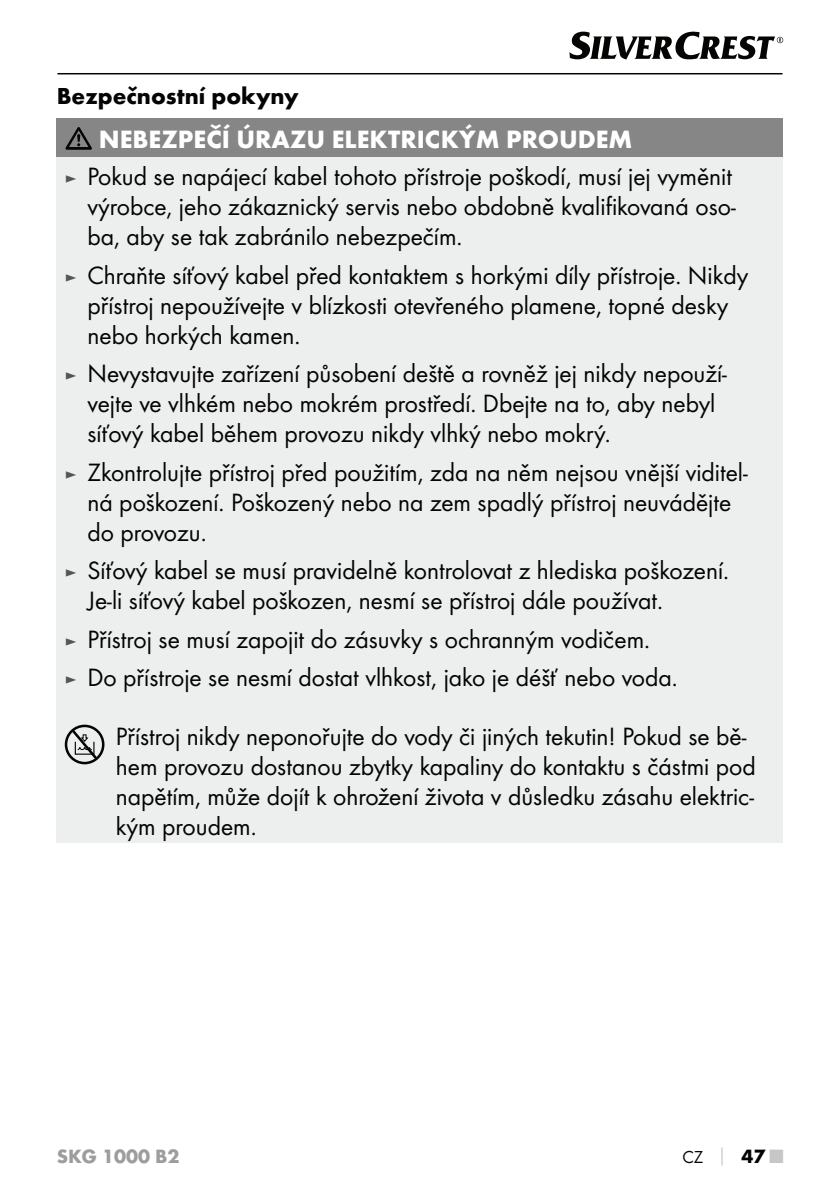
<style>
.page{position:relative;width:840px;height:1191px;background:#fff}
.page>*{position:absolute;margin:0;border:0;box-sizing:border-box;transform-origin:0 0}
.t1{font:26px/30px "Futura Boo";color:#040503}
.t2{font:700 26px "Futura";color:#fff}
.t3{font:700 24px "Futura";color:#040503}
.t4{font:700 20px "Futura";color:#9c9e9d}
.t5{font:18px "Futura Boo";color:#040503}
.s1{font-size:18px;color:#555654}
.s2{font-family:"Futura";font-weight:700;color:#c6c6c6}
.s3{font-family:"Futura";font-weight:700;font-size:20px}
.s4{font-family:"Futura";font-weight:700;font-size:20px;color:#c6c6c6}
</style>
<div class="page">
<hr style="left:57px;top:73px;width:725px;height:1px;background:#040503">
<svg style="left:569px;top:32px;width:213px;height:28px"></svg>
<div style="left:57px;top:118px;width:725px;height:39px;background:#878686"></div>
<div style="left:57px;top:157px;width:725px;height:685px;background:#edeeee"></div>
<svg style="left:65px;top:127px;width:27px;height:23px"></svg>
<div style="left:65px;top:724px;width:39px;height:40px;border:3px solid #040503;border-radius:50%"></div>
<svg style="left:70px;top:727px;width:29px;height:34px"></svg>
<p class="t3" style="left:57px;top:87px;width:243px">Bezpečnostní pokyny</p>
<p class="t2" style="left:99px;top:129px;width:534px">NEBEZPEČÍ ÚRAZU ELEKTRICKÝM PROUDEM</p>
<p class="t1" style="left:87px;top:163px;width:649px;text-indent:-23px"><span class="s1">►</span> Pokud se napájecí kabel tohoto přístroje poškodí, musí jej vyměnit výrobce, jeho zákaznický servis nebo obdobně kvalifikovaná oso&shy;ba, aby se tak zabránilo nebezpečím.</p>
<p class="t1" style="left:87px;top:261px;width:662px;text-indent:-23px"><span class="s1">►</span> Chraňte síťový kabel před kontaktem s horkými díly přístroje. Nikdy přístroj nepoužívejte v blízkosti otevřeného plamene, topné desky nebo horkých kamen.</p>
<p class="t1" style="left:87px;top:360px;width:640px;text-indent:-23px"><span class="s1">►</span> Nevystavujte zařízení působení deště a rovněž jej nikdy nepouží&shy;vejte ve vlhkém nebo mokrém prostředí. Dbejte na to, aby nebyl síťový kabel během provozu nikdy vlhký nebo mokrý.</p>
<p class="t1" style="left:87px;top:458px;width:661px;text-indent:-23px"><span class="s1">►</span> Zkontrolujte přístroj před použitím, zda na něm nejsou vnější viditel&shy;ná poškození. Poškozený nebo na zem spadlý přístroj neuvádějte do provozu.</p>
<p class="t1" style="left:87px;top:557px;width:643px;text-indent:-23px"><span class="s1">►</span> Síťový kabel se musí pravidelně kontrolovat z hlediska poškození.<br>Je-li síťový kabel poškozen, nesmí se přístroj dále používat.</p>
<p class="t1" style="left:65px;top:621px;width:614px;line-height:38.6px"><span class="s1">►</span> Přístroj se musí zapojit do zásuvky s ochranným vodičem.<br><span class="s1">►</span> Do přístroje se nesmí dostat vlhkost, jako je déšť nebo voda.</p>
<p class="t1" style="left:116px;top:722px;width:641px">Přístroj nikdy neponořujte do vody či jiných tekutin! Pokud se bě&shy;hem provozu dostanou zbytky kapaliny do kontaktu s částmi pod napětím, může dojít k ohrožení života v důsledku zásahu elektric&shy;kým proudem.</p>
<p class="t4" style="left:57px;top:1148px;width:124px">SKG 1000 B2</p>
<p class="t5" style="left:682px;top:1148px;width:102px">CZ <span class="s2">│</span> <span class="s3">47</span> <span class="s4">■</span></p>
</div>
